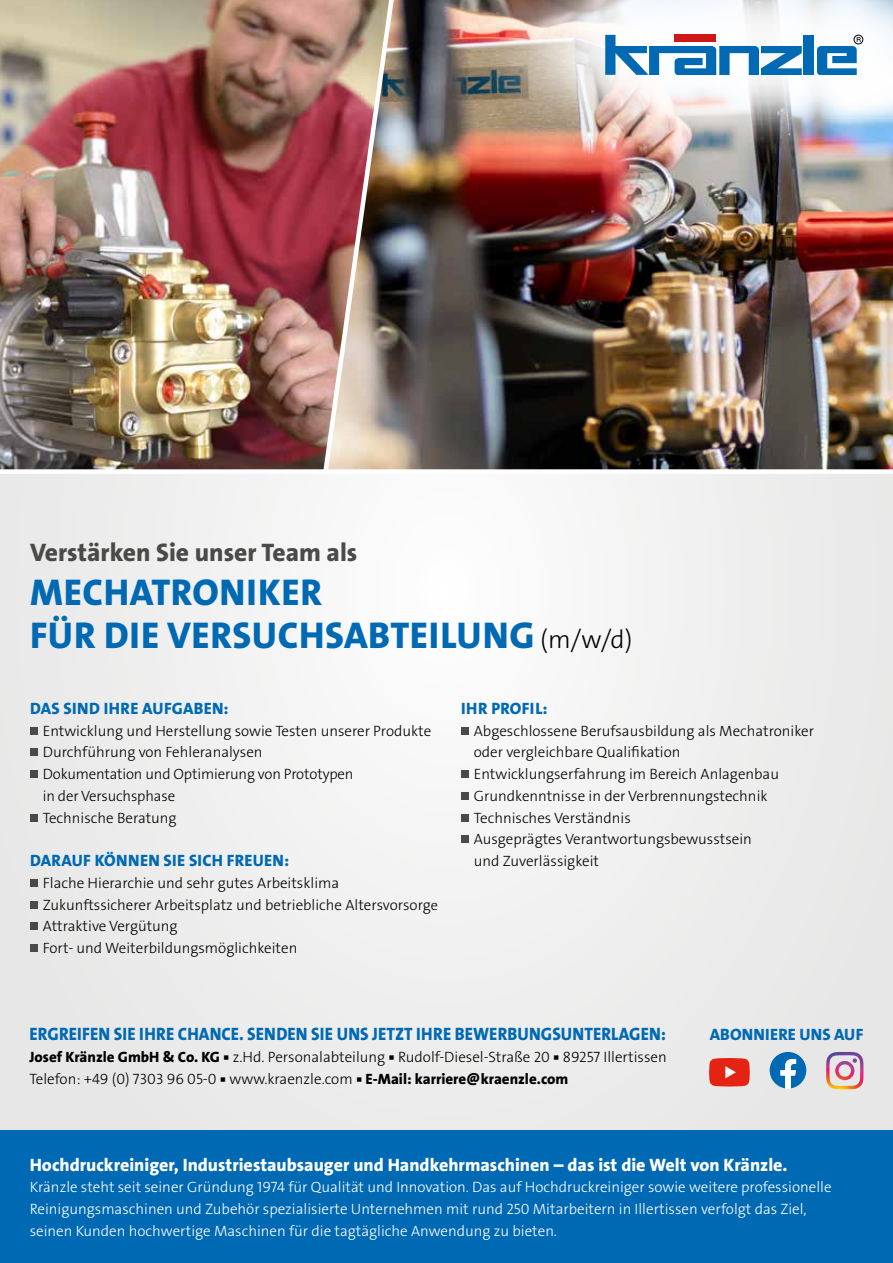
<style>
.page{position:relative;width:893px;height:1263px;background:#fff}
.page>*{position:absolute;margin:0;border:0;box-sizing:border-box;transform-origin:0 0}
.t1{font:37.5px "The Sans LP8 Ex Bld";letter-spacing:.015em;color:#0069b4}
.t2{font:25.5px "The Sans LP8 Ex Bld";color:#4a4a49}
.t3{font:18px "The Sans LP8 Ex Bld";color:#fff}
.t4{font:18px "The Sans LP8 Ex Bld";letter-spacing:.005em;color:#0069b4;scale:.94 1}
.t5{font:16.5px "The Sans LP8 Ex Bld";letter-spacing:.015em;color:#0069b4}
.t6{font:15px/21.8px "The Sans LP3 Lig";color:#000}
.t7{font:15px/21.8px "The Sans LP3 Lig";color:#fff}
.s1{font-family:"The Sans LP3 Lig";font-size:25.5px;color:#000}
.s2{font-size:14.25px}
.s3{font-family:"The Sans LP8 Ex Bld"}
</style>
<div class="page">
<div style="left:0;top:0;width:893px;height:1225px;background:#eee"></div>
<div style="left:0;top:1130px;width:893px;height:133px;background:#0069b4"></div>
<div style="left:461px;top:727px;width:8px;height:7px;background:#4a4a49"></div>
<div style="left:461px;top:770px;width:8px;height:8px;background:#4a4a49"></div>
<div style="left:461px;top:792px;width:8px;height:8px;background:#4a4a49"></div>
<div style="left:461px;top:814px;width:8px;height:7px;background:#4a4a49"></div>
<div style="left:461px;top:836px;width:8px;height:7px;background:#4a4a49"></div>
<div style="left:30px;top:727px;width:8px;height:7px;background:#4a4a49"></div>
<div style="left:30px;top:749px;width:8px;height:7px;background:#4a4a49"></div>
<div style="left:30px;top:770px;width:8px;height:8px;background:#4a4a49"></div>
<div style="left:30px;top:814px;width:8px;height:7px;background:#4a4a49"></div>
<div style="left:30px;top:879px;width:8px;height:8px;background:#4a4a49"></div>
<div style="left:30px;top:901px;width:8px;height:7px;background:#4a4a49"></div>
<div style="left:30px;top:923px;width:8px;height:7px;background:#4a4a49"></div>
<div style="left:30px;top:944px;width:8px;height:8px;background:#4a4a49"></div>
<img style="left:0;top:0;width:320px;height:474px">
<img style="left:320px;top:0;width:573px;height:476px">
<img style="left:361px;top:0;width:532px;height:206px">
<div style="left:675px;top:34px;width:41px;height:7px;background:#cd1719"></div>
<svg style="left:605px;top:35px;width:197px;height:40px"></svg>
<div style="left:804px;top:35px;width:10px;height:40px;background:#0069b4"></div>
<div style="left:854px;top:35px;width:9px;height:9px;border:1px solid #000;border-radius:50%"></div>
<svg style="left:817px;top:37px;width:44px;height:38px"></svg>
<img style="left:709px;top:1058px;width:41px;height:29px">
<img style="left:769px;top:1051px;width:38px;height:38px">
<img style="left:826px;top:1051px;width:38px;height:39px">
<h2 class="t2" style="left:30px;top:536px;width:329px">Verstärken Sie unser Team als</h2>
<h1 class="t1" style="left:30px;top:568px;width:293px">MECHATRONIKER</h1>
<h1 class="t1" style="left:30px;top:612px;width:604px">FÜR DIE VERSUCHSABTEILUNG <span class="s1">(m/w/d)</span></h1>
<p class="t5" style="left:30px;top:697px;width:200px">DAS SIND IHRE AUFGABEN:</p>
<p class="t6" style="left:43px;top:720px;width:390px">Entwicklung und Herstellung sowie Testen unserer Produkte Durchführung von Fehleranalysen<br>Dokumentation und Optimierung von Prototypen<br>in der Versuchsphase<br>Technische Beratung</p>
<p class="t5" style="left:30px;top:850px;width:261px">DARAUF KÖNNEN SIE SICH FREUEN:</p>
<p class="t6" style="left:43px;top:872px;width:397px">Flache Hierarchie und sehr gutes Arbeitsklima Zukunftssicherer Arbeitsplatz und betriebliche Altersvorsorg<span class="s2">e </span>Attraktive Vergütung<br>Fort- und Weiterbildungsmöglichkeiten</p>
<p class="t5" style="left:461px;top:697px;width:88px">IHR PROFIL:</p>
<p class="t6" style="left:474px;top:720px;width:342px">Abgeschlossene Berufsausbildung als Mechatroniker oder vergleichbare Qualifikation Entwicklungserfahrung im Bereich Anlagenbau Grundkenntnisse in der Verbrennungstechnik Technisches Verständnis<br>Ausgeprägtes Verantwortungsbewusstsein<br>und Zuverlässigkeit</p>
<p class="t4" style="left:30px;top:1022px;width:678px">ERGREIFEN SIE IHRE CHANCE. SENDEN SIE UNS JETZT IHRE BEWERBUNGSUNTERLAGEN:</p>
<p class="t6" style="left:29px;top:1046px;width:639px"><span class="s3">Josef Kränzle GmbH &amp; Co. KG ▪</span> z.Hd. Personalabteilung <span class="s3">▪</span> Rudolf-Diesel-Straße 20 <span class="s3">▪</span> 89257 Illertissen<br>Telefon: +49 (0) 7303 96 05-0 <span class="s3">▪</span> www.kraenzle.com <span class="s3">▪ E-Mail: karriere@kraenzle.com</span></p>
<p class="t5" style="left:710px;top:1024px;width:155px">ABONNIERE UNS AUF</p>
<p class="t3" style="left:30px;top:1153px;width:759px">Hochdruckreiniger, Industriestaubsauger und Handkehrmaschinen – das ist die Welt von Kränzle.</p>
<p class="t7" style="left:30px;top:1176px;width:803px">Kränzle steht seit seiner Gründung 1974 für Qualität und Innovation. Das auf Hochdruckreiniger sowie weitere professionelle<br>Reinigungsmaschinen und Zubehör spezialisierte Unternehmen mit rund 250 Mitarbeitern in Illertissen verfolgt das Ziel, seinen Kunden hochwertige Maschinen für die tagtägliche Anwendung zu bieten.</p>
</div>
